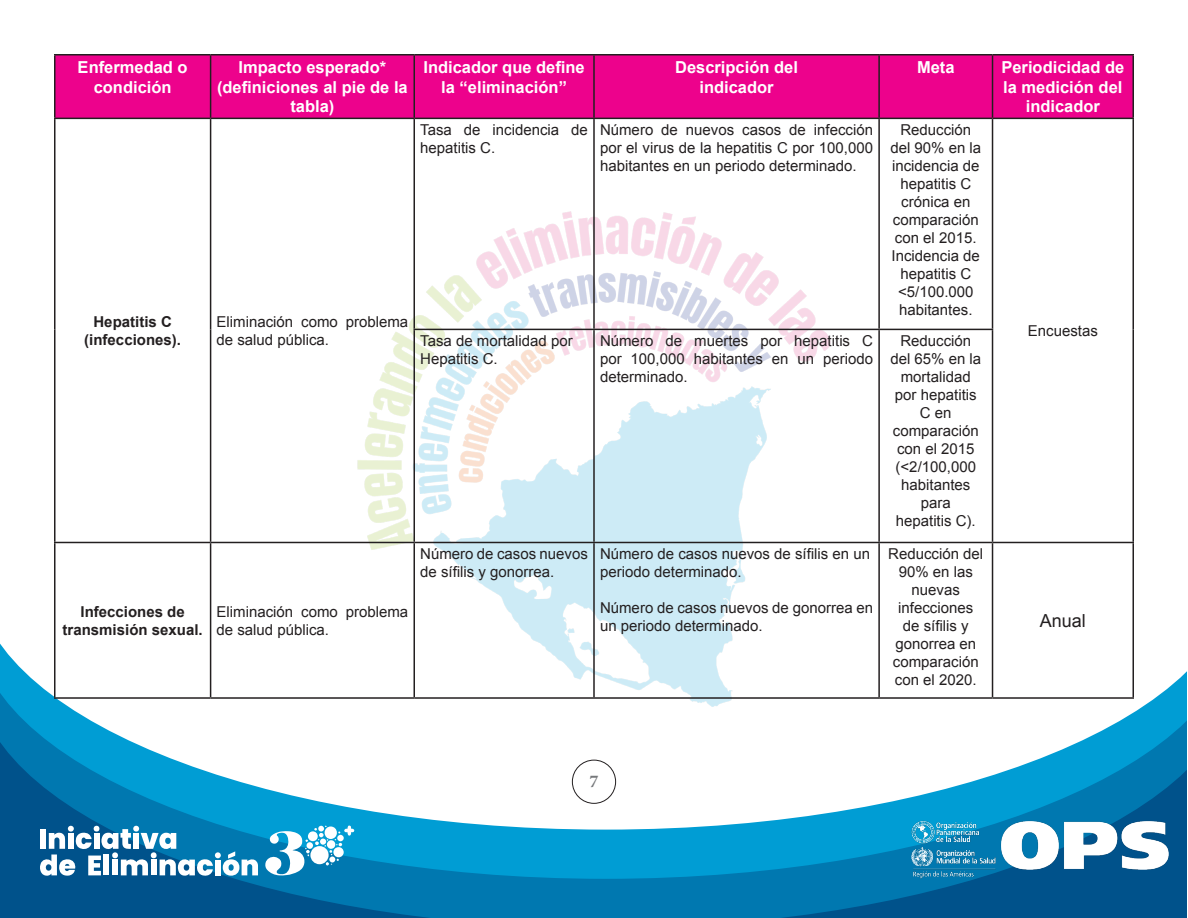
<style>
.page{position:relative;width:1188px;height:918px;background:#fff}
.page>*{position:absolute;margin:0;border:0;box-sizing:border-box;transform-origin:0 0}
.t1{font:18px "Arial";color:#231f20}
.t2{font:700 18px "Minion Pro";color:#76787b}
.t3{font:700 16.5px/19.8px "Arial";color:#fff;text-align:center}
.t4{font:15px/18px "Arial";color:#231f20;text-align:center}
.t5{font:700 15px/18px "Arial";color:#231f20;text-align:center}
</style>
<div class="page">
<svg style="left:0;top:670px;width:1187px;height:248px"></svg>
<svg style="left:25px;top:826px;width:329px;height:58px"></svg>
<img style="left:867px;top:809px;width:320px;height:81px">
<img style="left:344px;top:136px;width:500px;height:646px">
<div style="left:572px;top:760px;width:44px;height:44px;border:1px solid #231f20;border-radius:50%"></div>
<div style="left:56px;top:56px;width:1076px;height:62px;background:#ed028c"></div>
<hr style="left:54px;top:54px;width:157px;height:2px;background:#231f20">
<hr style="left:54px;top:56px;width:2px;height:62px;background:#231f20">
<hr style="left:211px;top:54px;width:203px;height:2px;background:#231f20">
<hr style="left:210px;top:56px;width:1px;height:62px;background:#231f20">
<hr style="left:414px;top:54px;width:180px;height:2px;background:#231f20">
<hr style="left:414px;top:56px;width:1px;height:62px;background:#231f20">
<hr style="left:594px;top:54px;width:285px;height:2px;background:#231f20">
<hr style="left:593px;top:56px;width:2px;height:62px;background:#231f20">
<hr style="left:879px;top:54px;width:114px;height:2px;background:#231f20">
<hr style="left:878px;top:56px;width:2px;height:62px;background:#231f20">
<hr style="left:993px;top:54px;width:141px;height:2px;background:#231f20">
<hr style="left:992px;top:56px;width:1px;height:62px;background:#231f20">
<hr style="left:1132px;top:56px;width:2px;height:62px;background:#231f20">
<hr style="left:54px;top:118px;width:157px;height:1px;background:#231f20">
<hr style="left:54px;top:119px;width:2px;height:210px;background:#231f20">
<hr style="left:211px;top:118px;width:203px;height:1px;background:#231f20">
<hr style="left:210px;top:119px;width:1px;height:210px;background:#231f20">
<hr style="left:414px;top:118px;width:180px;height:1px;background:#231f20">
<hr style="left:414px;top:119px;width:1px;height:210px;background:#231f20">
<hr style="left:594px;top:118px;width:285px;height:1px;background:#231f20">
<hr style="left:593px;top:119px;width:2px;height:210px;background:#231f20">
<hr style="left:879px;top:118px;width:114px;height:1px;background:#231f20">
<hr style="left:878px;top:119px;width:2px;height:210px;background:#231f20">
<hr style="left:993px;top:118px;width:141px;height:1px;background:#231f20">
<hr style="left:992px;top:119px;width:1px;height:210px;background:#231f20">
<hr style="left:1132px;top:119px;width:2px;height:210px;background:#231f20">
<hr style="left:54px;top:329px;width:2px;height:213px;background:#231f20">
<hr style="left:210px;top:329px;width:1px;height:213px;background:#231f20">
<hr style="left:414px;top:329px;width:180px;height:1px;background:#231f20">
<hr style="left:414px;top:330px;width:1px;height:212px;background:#231f20">
<hr style="left:594px;top:329px;width:285px;height:1px;background:#231f20">
<hr style="left:593px;top:330px;width:2px;height:212px;background:#231f20">
<hr style="left:879px;top:329px;width:114px;height:1px;background:#231f20">
<hr style="left:878px;top:330px;width:2px;height:212px;background:#231f20">
<hr style="left:992px;top:330px;width:1px;height:212px;background:#231f20">
<hr style="left:1132px;top:329px;width:2px;height:213px;background:#231f20">
<hr style="left:54px;top:542px;width:157px;height:1px;background:#231f20">
<hr style="left:54px;top:543px;width:2px;height:154px;background:#231f20">
<hr style="left:211px;top:542px;width:203px;height:1px;background:#231f20">
<hr style="left:210px;top:543px;width:1px;height:154px;background:#231f20">
<hr style="left:414px;top:542px;width:180px;height:1px;background:#231f20">
<hr style="left:414px;top:543px;width:1px;height:154px;background:#231f20">
<hr style="left:594px;top:542px;width:285px;height:1px;background:#231f20">
<hr style="left:593px;top:543px;width:2px;height:154px;background:#231f20">
<hr style="left:879px;top:542px;width:114px;height:1px;background:#231f20">
<hr style="left:878px;top:543px;width:2px;height:154px;background:#231f20">
<hr style="left:993px;top:542px;width:141px;height:1px;background:#231f20">
<hr style="left:992px;top:543px;width:1px;height:154px;background:#231f20">
<hr style="left:1132px;top:543px;width:2px;height:154px;background:#231f20">
<hr style="left:54px;top:697px;width:157px;height:2px;background:#231f20">
<hr style="left:211px;top:697px;width:203px;height:2px;background:#231f20">
<hr style="left:414px;top:697px;width:180px;height:2px;background:#231f20">
<hr style="left:594px;top:697px;width:285px;height:2px;background:#231f20">
<hr style="left:879px;top:697px;width:114px;height:2px;background:#231f20">
<hr style="left:993px;top:697px;width:141px;height:2px;background:#231f20">
<p class="t3" style="left:78px;top:58px;width:112px">Enfermedad o</p>
<p class="t3" style="left:94px;top:77px;width:79px">condición</p>
<p class="t3" style="left:239px;top:58px;width:149px">Impacto esperado*</p>
<p class="t3" style="left:217px;top:77px;width:192px">(definiciones al pie de la tabla)</p>
<p class="t5" style="left:84px;top:313px;width:98px">Hepatitis C (infecciones).</p>
<p class="t4" style="left:217px;top:313px;width:193px;text-align:left">Eliminación como problema de salud pública.</p>
<p class="t5" style="left:81px;top:603px;width:106px">Infecciones de</p>
<p class="t5" style="left:63px;top:621px;width:142px">transmisión sexual.</p>
<p class="t4" style="left:217px;top:603px;width:193px;text-align:left">Eliminación como problema de salud pública.</p>
<p class="t3" style="left:423px;top:58px;width:163px">Indicador que define la “eliminación”</p>
<p class="t3" style="left:675px;top:58px;width:124px">Descripción del</p>
<p class="t3" style="left:699px;top:77px;width:76px">indicador</p>
<p class="t3" style="left:917px;top:58px;width:39px">Meta</p>
<p class="t3" style="left:1001px;top:58px;width:124px">Periodicidad de</p>
<p class="t3" style="left:1003px;top:77px;width:121px">la medición del</p>
<p class="t3" style="left:1026px;top:97px;width:76px">indicador</p>
<p class="t4" style="left:420px;top:121px;width:169px;text-align:left">Tasa de incidencia de hepatitis C.</p>
<p class="t4" style="left:600px;top:121px;width:275px;text-align:justify">Número de nuevos casos de infección por el virus de la hepatitis C por 100,000 habitantes en un periodo determinado.</p>
<p class="t4" style="left:890px;top:121px;width:92px">Reducción del 90% en la incidencia de</p>
<p class="t4" style="left:893px;top:175px;width:87px">hepatitis C crónica en comparación</p>
<p class="t4" style="left:895px;top:229px;width:83px">con el 2015.</p>
<p class="t4" style="left:892px;top:247px;width:90px">Incidencia de</p>
<p class="t4" style="left:900px;top:265px;width:72px">hepatitis C</p>
<p class="t4" style="left:898px;top:283px;width:77px">&lt;5/100.000</p>
<p class="t4" style="left:899px;top:301px;width:75px">habitantes.</p>
<p class="t4" style="left:420px;top:332px;width:154px">Tasa de mortalidad por</p>
<p class="t4" style="left:420px;top:350px;width:79px">Hepatitis C.</p>
<p class="t4" style="left:600px;top:332px;width:275px;text-align:justify">Número de muertes por hepatitis C por 100,000 habitantes en un periodo determinado.</p>
<p class="t4" style="left:890px;top:332px;width:92px">Reducción del 65% en la mortalidad</p>
<p class="t4" style="left:895px;top:386px;width:83px">por hepatitis<br>C en</p>
<p class="t4" style="left:893px;top:422px;width:87px;text-align:left">comparación con el 2015 (&lt;2/100,000</p>
<p class="t4" style="left:901px;top:476px;width:71px">habitantes para</p>
<p class="t4" style="left:896px;top:512px;width:82px">hepatitis C).</p>
<p class="t4" style="left:420px;top:545px;width:169px;text-align:left">Número de casos nuevos de sífilis y gonorrea.</p>
<p class="t4" style="left:600px;top:545px;width:272px">Número de casos nuevos de sífilis en un</p>
<p class="t4" style="left:600px;top:563px;width:143px">periodo determinado.</p>
<p class="t4" style="left:600px;top:599px;width:275px">Número de casos nuevos de gonorrea en</p>
<p class="t4" style="left:600px;top:617px;width:164px">un periodo determinado.</p>
<p class="t4" style="left:888px;top:545px;width:97px">Reducción del<br>90% en las nuevas</p>
<p class="t4" style="left:895px;top:599px;width:82px">infecciones de sífilis y gonorrea en</p>
<p class="t4" style="left:893px;top:653px;width:87px;text-align:left">comparación con el 2020.</p>
<p class="t4" style="left:1028px;top:322px;width:72px">Encuestas</p>
<p class="t1" style="left:1040px;top:609px;width:48px">Anual</p>
<p class="t2" style="left:590px;top:769px;width:10px">7</p>
</div>
